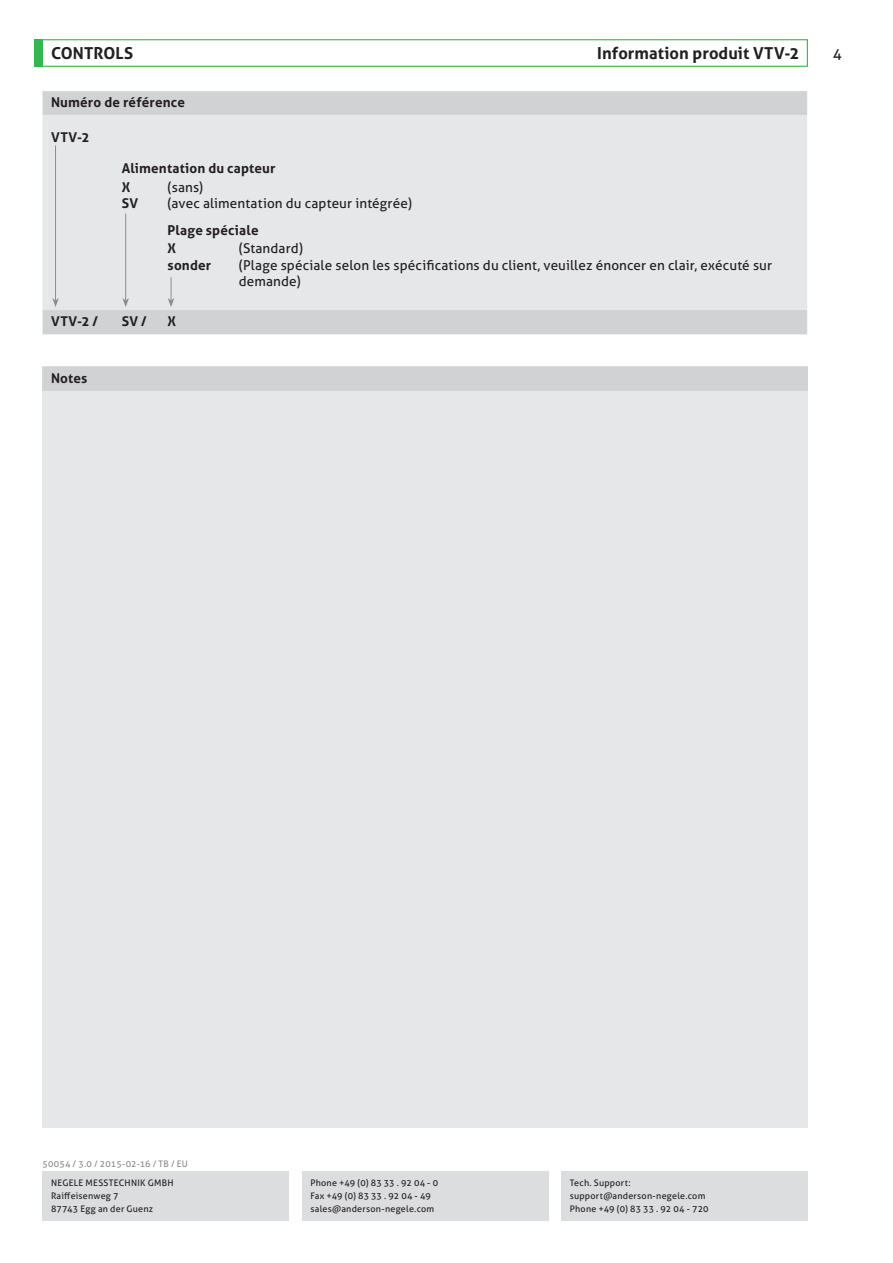
<style>
.page{position:relative;width:893px;height:1263px;background:#fff}
.page>*{position:absolute;margin:0;border:0;box-sizing:border-box;transform-origin:0 0}
.t1{font:700 16.5px "Aller";letter-spacing:.005em;color:#231f20}
.t2{font:15px "Aller";color:#231f20}
.t3{font:13.5px/16.2px "Aller";letter-spacing:.01em;color:#231f20}
.t4{font:700 13.5px/18.5px "Aller";letter-spacing:.01em;color:#231f20}
.t5{font:9px/12.6px "Aller";letter-spacing:.025em;color:#231f20}
.t6{font:9px "Aller";letter-spacing:.02em;color:#8a8c8f}
</style>
<div class="page">
<div style="left:34px;top:39px;width:9px;height:28px;background:#3ab54a"></div>
<div style="left:34px;top:39px;width:774px;height:28px;border:1px solid #3ab54a"></div>
<div style="left:302px;top:1171px;width:247px;height:49px;background:#dcdddf"></div>
<div style="left:561px;top:1171px;width:247px;height:49px;background:#dcdddf"></div>
<div style="left:43px;top:1171px;width:246px;height:49px;background:#dcdddf"></div>
<div style="left:43px;top:91px;width:764px;height:243px;background:#d1d2d4"></div>
<div style="left:43px;top:115px;width:764px;height:195px;background:#e6e7e9"></div>
<div style="left:43px;top:367px;width:765px;height:761px;background:#e6e7e9"></div>
<div style="left:43px;top:367px;width:765px;height:24px;background:#d1d2d4"></div>
<hr style="left:125px;top:214px;width:1px;height:86px;background:#8a8c8f">
<svg style="left:122px;top:298px;width:7px;height:9px"></svg>
<hr style="left:55px;top:145px;width:1px;height:155px;background:#8a8c8f">
<svg style="left:52px;top:298px;width:7px;height:9px"></svg>
<svg style="left:168px;top:277px;width:6px;height:30px"></svg>
<h1 class="t1" style="left:597px;top:43px;width:204px">Information produit VTV-2</h1>
<h1 class="t1" style="left:51px;top:43px;width:84px">CONTROLS</h1>
<h2 class="t2" style="left:833px;top:44px;width:10px">4</h2>
<h3 class="t4" style="left:51px;top:93px;width:135px">Numéro de référence</h3>
<h3 class="t4" style="left:51px;top:128px;width:40px">VTV-2</h3>
<h3 class="t4" style="left:122px;top:159px;width:155px">Alimentation du capteur<br>X</h3>
<h3 class="t4" style="left:122px;top:194px;width:18px">SV</h3>
<h3 class="t3" style="left:168px;top:179px;width:246px">(sans)<br>(avec alimentation du capteur intégrée)</h3>
<h3 class="t4" style="left:168px;top:221px;width:92px">Plage spéciale<br>X</h3>
<h3 class="t4" style="left:168px;top:255px;width:45px">sonder</h3>
<h3 class="t3" style="left:239px;top:240px;width:535px">(Standard)<br>(Plage spéciale selon les spécifications du client, veuillez énoncer en clair, exécuté sur demande)</h3>
<h3 class="t4" style="left:51px;top:312px;width:49px">VTV-2 /</h3>
<h3 class="t4" style="left:122px;top:312px;width:26px">SV /</h3>
<h3 class="t4" style="left:168px;top:312px;width:10px">X</h3>
<h3 class="t4" style="left:51px;top:369px;width:38px">Notes</h3>
<p class="t6" style="left:43px;top:1158px;width:147px">50054 / 3.0 / 2015-02-16 / TB / EU</p>
<p class="t5" style="left:51px;top:1177px;width:124px">NEGELE MESSTECHNIK GMBH<br>Raiffeisenweg 7<br>87743 Egg an der Guenz</p>
<p class="t5" style="left:310px;top:1177px;width:129px">Phone +49 (0) 83 33 . 92 04 - 0<br>Fax +49 (0) 83 33 . 92 04 - 49 sales@anderson-negele.com</p>
<p class="t5" style="left:570px;top:1177px;width:140px">Tech. Support: support@anderson-negele.com<br>Phone +49 (0) 83 33 . 92 04 - 720</p>
</div>
